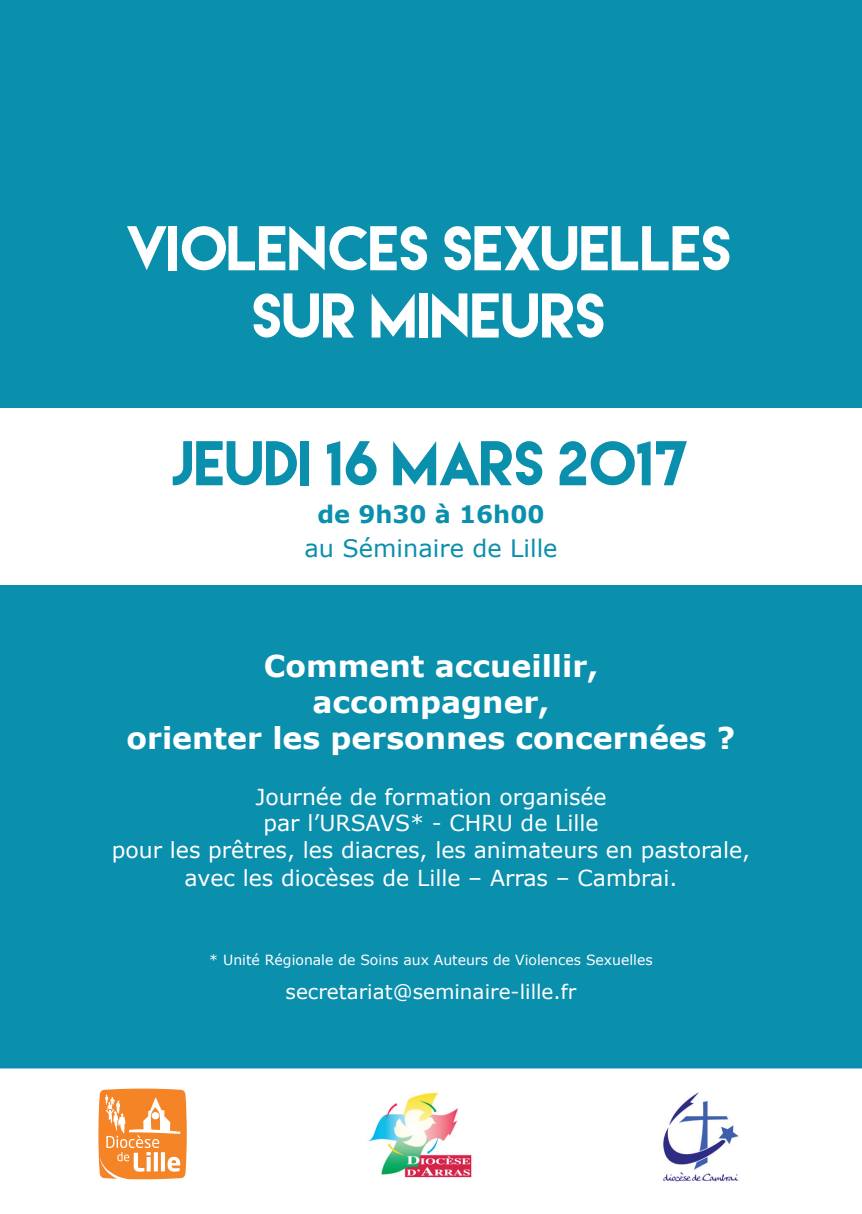
<style>
.page{position:relative;width:862px;height:1214px;background:#fff}
.page>*{position:absolute;margin:0;border:0;box-sizing:border-box;transform-origin:0 0}
.t1{font:56px/67.2px "Lemon Milk";color:#fff;text-align:center}
.t2{font:56px "Lemon Milk";color:#0a8fad}
.t3{font:700 30px/36px "Verdana";color:#fff;text-align:center}
.t4{font:24px "Verdana";color:#0a8fad}
.t5{font:700 24px "Verdana";color:#0a8fad}
.t6{font:22px/27px "Verdana";color:#fff;text-align:center}
.t7{font:20px "Verdana";color:#fff}
.t8{font:14px "Verdana";color:#fff}
</style>
<div class="page">
<div style="left:0;top:0;width:862px;height:1068px;background:#0a8fad"></div>
<div style="left:0;top:408px;width:862px;height:176px;background:#fff"></div>
<img style="left:368px;top:1092px;width:104px;height:86px">
<img style="left:663px;top:1092px;width:76px;height:90px">
<svg style="left:98px;top:1088px;width:89px;height:91px;background:#f79f57"></svg>
<h1 class="t1" style="left:128px;top:214px;width:607px">VIOLENCES SEXUELLES<br>SUR MINEURS</h1>
<h1 class="t2" style="left:173px;top:434px;width:518px">JEUDI 16 MARS 2017</h1>
<p class="t5" style="left:317px;top:499px;width:228px">de 9h30 à 16h00</p>
<p class="t4" style="left:304px;top:533px;width:255px">au Séminaire de Lille</p>
<h2 class="t3" style="left:126px;top:648px;width:610px">Comment accueillir,<br>accompagner,<br>orienter les personnes concernées ?</h2>
<p class="t6" style="left:112px;top:783px;width:640px">Journée de formation organisée<br>par l’URSAVS* - CHRU de Lille<br>pour les prêtres, les diacres, les animateurs en pastorale, avec les diocèses de Lille – Arras – Cambrai.</p>
<p class="t8" style="left:209px;top:950px;width:445px">* Unité Régionale de Soins aux Auteurs de Violences Sexuelles</p>
<p class="t7" style="left:286px;top:978px;width:292px">secretariat@seminaire-lille.fr</p>
</div>
